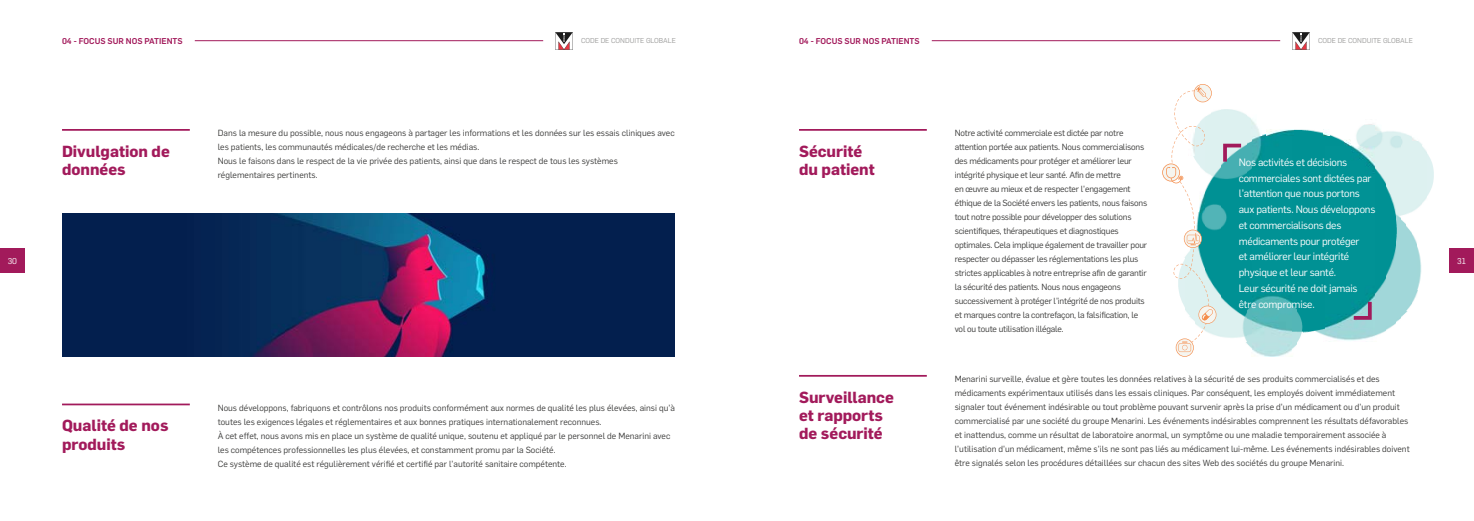
<style>
.page{position:relative;width:1474px;height:521px;background:#fff}
.page>*{position:absolute;margin:0;border:0;box-sizing:border-box;transform-origin:0 0}
.t1{font:700 15.75px/18.4px "Flama";color:#a21a5b}
.t2{font:10.5px/15.8px "Flama";letter-spacing:-.02em;color:#fff}
.t3{font:8.75px/14px "Flama";color:#3c3c3b}
.t4{font:8.75px/14px "Flama";letter-spacing:-.02em;color:#3c3c3b}
.t5{font:500 8.31px "Flama";color:#a21a5b}
.t6{font:8.31px "Flama";color:#fff}
.t7{font:7px "Flama";color:#9d9d9c}
</style>
<div class="page">
<img style="left:1251px;top:135px;width:41px;height:222px">
<img style="left:1246px;top:115px;width:5px;height:233px">
<img style="left:1292px;top:130px;width:5px;height:219px">
<img style="left:1297px;top:130px;width:5px;height:212px">
<img style="left:1242px;top:112px;width:4px;height:228px">
<img style="left:1324px;top:145px;width:51px;height:196px">
<img style="left:1302px;top:130px;width:6px;height:203px">
<div style="left:1313px;top:130px;width:11px;height:205px;background:#009194"></div>
<img style="left:1375px;top:130px;width:11px;height:206px">
<img style="left:1308px;top:130px;width:5px;height:201px">
<img style="left:1385px;top:130px;width:11px;height:201px">
<img style="left:1396px;top:131px;width:5px;height:191px">
<img style="left:1401px;top:132px;width:6px;height:185px">
<img style="left:1406px;top:222px;width:6px;height:88px">
<img style="left:1411px;top:233px;width:6px;height:72px">
<img style="left:1416px;top:243px;width:6px;height:47px">
<img style="left:1406px;top:135px;width:5px;height:83px">
<img style="left:1411px;top:140px;width:11px;height:72px">
<img style="left:1422px;top:146px;width:5px;height:57px">
<img style="left:1427px;top:153px;width:5px;height:43px">
<img style="left:1323px;top:135px;width:21px;height:11px">
<svg style="left:1344px;top:140px;width:6px;height:6px"></svg>
<img style="left:1354px;top:125px;width:21px;height:21px">
<img style="left:1266px;top:130px;width:26px;height:5px">
<svg style="left:1323px;top:130px;width:6px;height:5px"></svg>
<svg style="left:1251px;top:119px;width:10px;height:16px"></svg>
<svg style="left:1365px;top:124px;width:16px;height:6px"></svg>
<hr style="left:931px;top:40px;width:349px;height:1px;background:#a21a5b">
<hr style="left:195px;top:40px;width:348px;height:1px;background:#a21a5b">
<div style="left:0;top:248px;width:25px;height:25px;background:#a21a5b"></div>
<div style="left:1449px;top:248px;width:24px;height:25px;background:#a21a5b"></div>
<svg style="left:1292px;top:32px;width:17px;height:18px"></svg>
<svg style="left:555px;top:32px;width:18px;height:18px"></svg>
<hr style="left:62px;top:403px;width:128px;height:2px;background:#a21a5b">
<hr style="left:62px;top:129px;width:128px;height:2px;background:#a21a5b">
<img style="left:62px;top:213px;width:613px;height:144px">
<hr style="left:799px;top:129px;width:127px;height:2px;background:#a21a5b">
<svg style="left:1162px;top:84px;width:80px;height:273px"></svg>
<svg style="left:1352px;top:300px;width:20px;height:21px"></svg>
<hr style="left:799px;top:375px;width:127px;height:2px;background:#a21a5b">
<p class="t5" style="left:62px;top:35px;width:122px">04 - FOCUS SUR NOS PATIENTS</p>
<p class="t5" style="left:799px;top:35px;width:122px">04 - FOCUS SUR NOS PATIENTS</p>
<p class="t7" style="left:581px;top:36px;width:96px">CODE DE CONDUITE GLOBALE</p>
<p class="t7" style="left:1318px;top:36px;width:96px">CODE DE CONDUITE GLOBALE</p>
<p class="t3" style="left:218px;top:125px;width:458px">Dans la mesure du possible, nous nous engageons à partager les informations et les données sur les essais cliniques avec les patients, les communautés médicales/de recherche et les médias.<br>Nous le faisons dans le respect de la vie privée des patients, ainsi que dans le respect de tous les systèmes réglementaires pertinents.</p>
<p class="t4" style="left:954px;top:125px;width:194px">Notre activité commerciale est dictée par notre attention portée aux patients. Nous commercialisons des médicaments pour protéger et améliorer leur intégrité physique et leur santé. Afin de mettre<br>en œuvre au mieux et de respecter l’engagement éthique de la Société envers les patients, nous faisons tout notre possible pour développer des solutions scientifiques, thérapeutiques et diagnostiques optimales. Cela implique également de travailler pour respecter ou dépasser les réglementations les plus strictes applicables à notre entreprise afin de garantir la sécurité des patients. Nous nous engageons successivement à protéger l’intégrité de nos produits et marques contre la contrefaçon, la falsification, le vol ou toute utilisation illégale.</p>
<h1 class="t1" style="left:799px;top:141px;width:77px">Sécurité du patient</h1>
<h1 class="t1" style="left:62px;top:141px;width:109px">Divulgation de données</h1>
<p class="t2" style="left:1238px;top:154px;width:138px">Nos activités et décisions commerciales sont dictées par l’attention que nous portons aux patients. Nous développons et commercialisons des médicaments pour protéger<br>et améliorer leur intégrité physique et leur santé.<br>Leur sécurité ne doit jamais être compromise.</p>
<p class="t6" style="left:8px;top:255px;width:11px">30</p>
<p class="t6" style="left:1457px;top:255px;width:10px">31</p>
<h1 class="t1" style="left:62px;top:416px;width:108px">Qualité de nos produits</h1>
<p class="t3" style="left:218px;top:400px;width:459px">Nous développons, fabriquons et contrôlons nos produits conformément aux normes de qualité les plus élevées, ainsi qu’à toutes les exigences légales et réglementaires et aux bonnes pratiques internationalement reconnues.<br>À cet effet, nous avons mis en place un système de qualité unique, soutenu et appliqué par le personnel de Menarini avec les compétences professionnelles les plus élevées, et constamment promu par la Société.<br>Ce système de qualité est régulièrement vérifié et certifié par l’autorité sanitaire compétente.</p>
<h1 class="t1" style="left:799px;top:387px;width:96px">Surveillance et rapports de sécurité</h1>
<p class="t3" style="left:954px;top:371px;width:456px">Menarini surveille, évalue et gère toutes les données relatives à la sécurité de ses produits commercialisés et des médicaments expérimentaux utilisés dans les essais cliniques. Par conséquent, les employés doivent immédiatement signaler tout événement indésirable ou tout problème pouvant survenir après la prise d’un médicament ou d’un produit commercialisé par une société du groupe Menarini. Les événements indésirables comprennent les résultats défavorables et inattendus, comme un résultat de laboratoire anormal, un symptôme ou une maladie temporairement associée à l’utilisation d’un médicament, même s’ils ne sont pas liés au médicament lui-même. Les événements indésirables doivent être signalés selon les procédures détaillées sur chacun des sites Web des sociétés du groupe Menarini.</p>
</div>
